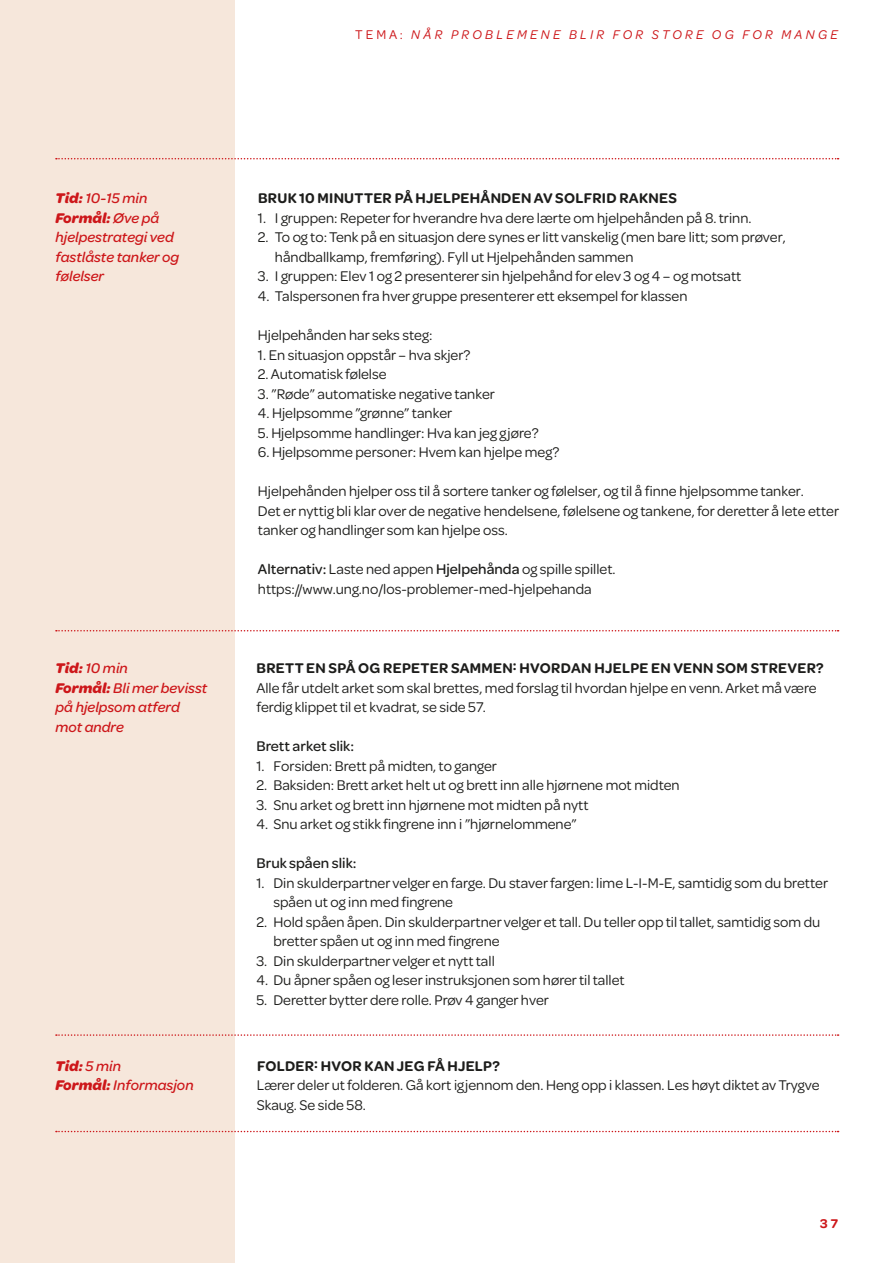
<style>
.page{position:relative;width:893px;height:1263px;background:#fff}
.page>*{position:absolute;margin:0;border:0;box-sizing:border-box;transform-origin:0 0}
.t1{font:15px/19.5px "Omnes";color:#1d1d1b}
.t2{font:italic 500 15px/19.5px "Omnes";color:#cd171a}
.t3{font:600 15px "Omnes";letter-spacing:.02em;color:#1d1d1b}
.t4{font:500 15px "Omnes";color:#1d1d1b}
.t5{font:italic 700 15px "Omnes";color:#cd171a}
.t6{font:italic 13.5px "Omnes";letter-spacing:.24em;color:#cd171a}
.t7{font:600 13.5px "Omnes";color:#cd171a}
.s1{font-style:normal}
.s2{font-weight:700}
.s3{font-weight:500}
</style>
<div class="page">
<div style="left:0;top:0;width:235px;height:1263px;background:#f6e7db"></div>
<svg style="left:56px;top:630px;width:783px;height:1px"></svg>
<svg style="left:56px;top:158px;width:783px;height:1px"></svg>
<svg style="left:56px;top:1034px;width:783px;height:2px"></svg>
<svg style="left:56px;top:1131px;width:783px;height:1px"></svg>
<p class="t6" style="left:355px;top:26px;width:484px"><span class="s1">TEMA:</span> NÅR PROBLEMENE BLIR FOR STORE OG FOR MANGE</p>
<p class="t2" style="left:56px;top:188px;width:93px"><span class="s2">Tid:</span> 10-15 min</p>
<p class="t5" style="left:56px;top:208px;width:105px">Formål: <span class="s3">Øve på</span></p>
<p class="t2" style="left:56px;top:227px;width:125px">hjelpestrategi ved fastlåste tanker og følelser</p>
<p class="t3" style="left:258px;top:188px;width:420px">BRUK 10 MINUTTER PÅ HJELPEHÅNDEN AV SOLFRID RAKNES</p>
<p class="t1" style="left:258px;top:207px;width:495px">1. I gruppen: Repeter for hverandre hva dere lærte om hjelpehånden på 8. trinn.</p>
<p class="t1" style="left:275px;top:227px;width:512px;text-indent:-17px">2. To og to: Tenk på en situasjon dere synes er litt vanskelig (men bare litt; som prøver, håndballkamp, fremføring). Fyll ut Hjelpehånden sammen</p>
<p class="t1" style="left:258px;top:266px;width:485px">3. I gruppen: Elev 1 og 2 presenterer sin hjelpehånd for elev 3 og 4 – og motsatt</p>
<p class="t1" style="left:258px;top:285px;width:431px">4. Talspersonen fra hver gruppe presenterer ett eksempel for klassen</p>
<p class="t1" style="left:258px;top:324px;width:176px">Hjelpehånden har seks steg:</p>
<p class="t1" style="left:258px;top:344px;width:214px">1. En situasjon oppstår – hva skjer?</p>
<p class="t1" style="left:258px;top:363px;width:130px">2. Automatisk følelse</p>
<p class="t1" style="left:258px;top:383px;width:239px">3. ”Røde” automatiske negative tanker</p>
<p class="t1" style="left:258px;top:402px;width:196px">4. Hjelpsomme ”grønne” tanker</p>
<p class="t1" style="left:258px;top:422px;width:282px">5. Hjelpsomme handlinger: Hva kan jeg gjøre?</p>
<p class="t1" style="left:258px;top:441px;width:303px">6. Hjelpsomme personer: Hvem kan hjelpe meg?</p>
<p class="t1" style="left:258px;top:480px;width:583px">Hjelpehånden hjelper oss til å sortere tanker og følelser, og til å finne hjelpsomme tanker.<br>Det er nyttig bli klar over de negative hendelsene, følelsene og tankene, for deretter å lete etter tanker og handlinger som kan hjelpe oss.</p>
<p class="t1" style="left:258px;top:558px;width:359px"><span class="s3">Alternativ:</span> Laste ned appen <span class="s3">Hjelpehånda</span> og spille spillet.</p>
<p class="t1" style="left:258px;top:578px;width:335px">https://www.ung.no/los-problemer-med-hjelpehanda</p>
<p class="t2" style="left:56px;top:658px;width:74px"><span class="s2">Tid:</span> 10 min</p>
<p class="t2" style="left:56px;top:677px;width:153px"><span class="s2">Formål:</span> Bli mer bevisst på hjelpsom atferd</p>
<p class="t2" style="left:56px;top:716px;width:70px">mot andre</p>
<p class="t3" style="left:257px;top:658px;width:568px">BRETT EN SPÅ OG REPETER SAMMEN: HVORDAN HJELPE EN VENN SOM STREVER?</p>
<p class="t1" style="left:256px;top:677px;width:562px">Alle får utdelt arket som skal brettes, med forslag til hvordan hjelpe en venn. Arket må være ferdig klippet til et kvadrat, se side 57.</p>
<p class="t4" style="left:256px;top:736px;width:99px">Brett arket slik:</p>
<p class="t1" style="left:256px;top:755px;width:242px">1. Forsiden: Brett på midten, to ganger</p>
<p class="t1" style="left:256px;top:775px;width:425px">2. Baksiden: Brett arket helt ut og brett inn alle hjørnene mot midten</p>
<p class="t1" style="left:256px;top:794px;width:334px">3. Snu arket og brett inn hjørnene mot midten på nytt</p>
<p class="t1" style="left:256px;top:814px;width:322px">4. Snu arket og stikk fingrene inn i ”hjørnelommene”</p>
<p class="t4" style="left:256px;top:853px;width:101px">Bruk spåen slik:</p>
<p class="t1" style="left:273px;top:872px;width:556px;text-indent:-17px">1. Din skulderpartner velger en farge. Du staver fargen: lime L-I-M-E, samtidig som du bretter spåen ut og inn med fingrene</p>
<p class="t1" style="left:273px;top:911px;width:548px;text-indent:-17px">2. Hold spåen åpen. Din skulderpartner velger et tall. Du teller opp til tallet, samtidig som du bretter spåen ut og inn med fingrene</p>
<p class="t1" style="left:256px;top:950px;width:240px">3. Din skulderpartner velger et nytt tall</p>
<p class="t1" style="left:256px;top:970px;width:370px">4. Du åpner spåen og leser instruksjonen som hører til tallet</p>
<p class="t1" style="left:256px;top:989px;width:294px">5. Deretter bytter dere rolle. Prøv 4 ganger hver</p>
<p class="t5" style="left:56px;top:1056px;width:67px">Tid: <span class="s3">5 min</span></p>
<p class="t2" style="left:56px;top:1075px;width:140px"><span class="s2">Formål:</span> Informasjon</p>
<p class="t3" style="left:257px;top:1055px;width:244px">FOLDER: HVOR KAN JEG FÅ HJELP?</p>
<p class="t1" style="left:257px;top:1075px;width:564px">Lærer deler ut folderen. Gå kort igjennom den. Heng opp i klassen. Les høyt diktet av Trygve<br>Skaug. Se side 58.</p>
<p class="t7" style="left:820px;top:1214px;width:19px">37</p>
</div>
